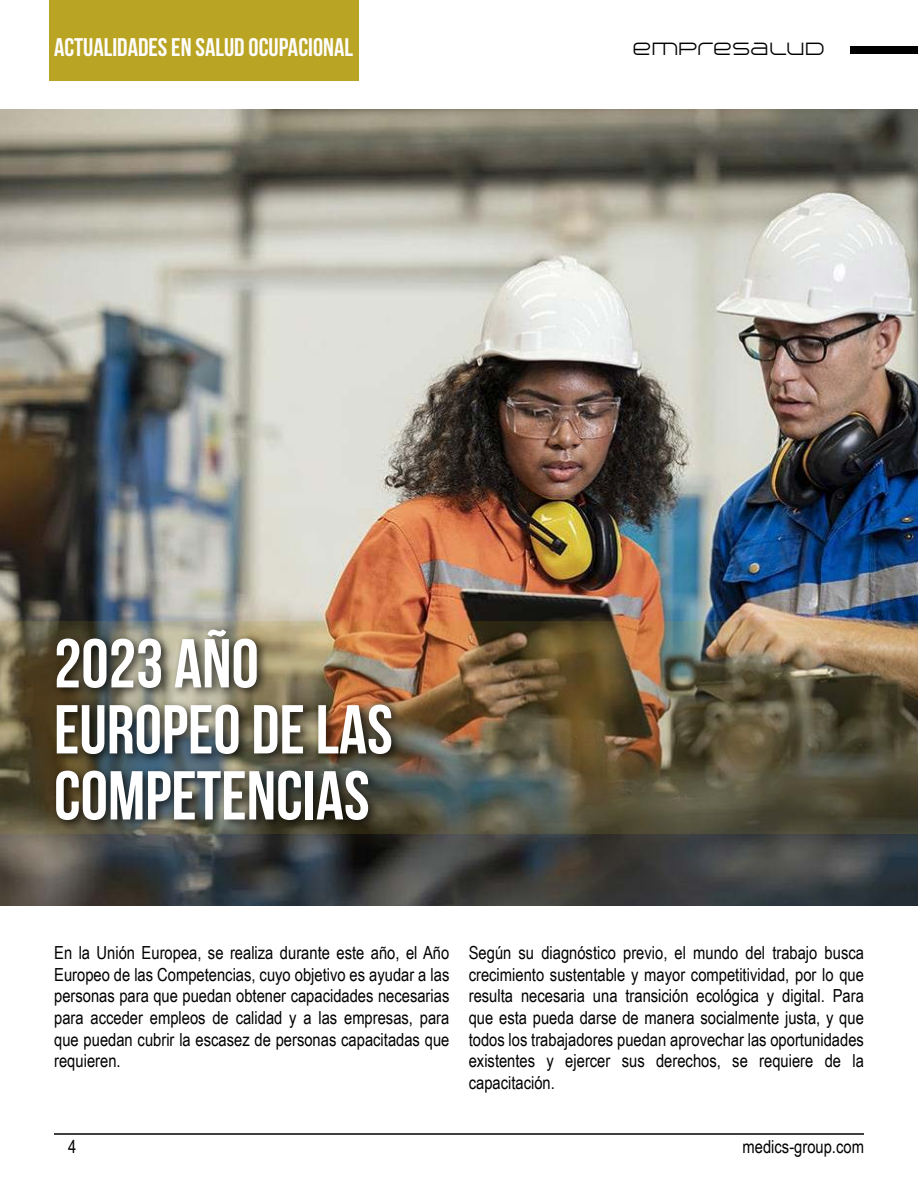
<style>
.page{position:relative;width:918px;height:1188px;background:#fff}
.page>*{position:absolute;margin:0;border:0;box-sizing:border-box;transform-origin:0 0}
.t1{font:69px/66px "Bebas Neue";color:#fff}
.t2{font:25.5px "Bebas Neue";color:#fefefe}
.t3{font:18px/21.6px "Arial Narrow";color:#000;text-align:justify}
.t4{font:300 18px "Arkitech";letter-spacing:-.04em;color:#000}
</style>
<div class="page">
<div style="left:850px;top:47px;width:68px;height:7px;background:#000"></div>
<hr style="left:54px;top:1133px;width:810px;height:2px;background:#000">
<div style="left:49px;top:0;width:310px;height:81px;background:#baa424"></div>
<img style="left:0;top:110px;width:918px;height:796px">
<img style="left:0;top:621px;width:918px;height:213px">
<div style="left:51px;top:625px;width:351px;height:207px;background:#000;opacity:.75"></div>
<h2 class="t2" style="left:54px;top:34px;width:301px">ACTUALIDADES EN SALUD OCUPACIONAL</h2>
<h1 class="t1" style="left:54px;top:630px;width:340px">2023 AÑO<br>EUROPEO DE LAS<br>COMPETENCIAS</h1>
<p class="t4" style="left:631px;top:37px;width:194px">EMPRESALUD</p>
<p class="t3" style="left:54px;top:941px;width:397px">En la Unión Europea, se realiza durante este año, el Año Europeo de las Competencias, cuyo objetivo es ayudar a las personas para que puedan obtener capacidades necesarias para acceder empleos de calidad y a las empresas, para que puedan cubrir la escasez de personas capacitadas que requieren.</p>
<p class="t3" style="left:469px;top:941px;width:397px">Según su diagnóstico previo, el mundo del trabajo busca crecimiento sustentable y mayor competitividad, por lo que resulta necesaria una transición ecológica y digital. Para que esta pueda darse de manera socialmente justa, y que todos los trabajadores puedan aprovechar las oportunidades existentes y ejercer sus derechos, se requiere de la capacitación.</p>
<p class="t3" style="left:68px;top:1135px;width:10px">4</p>
<p class="t3" style="left:743px;top:1135px;width:123px">medics-group.com</p>
</div>
